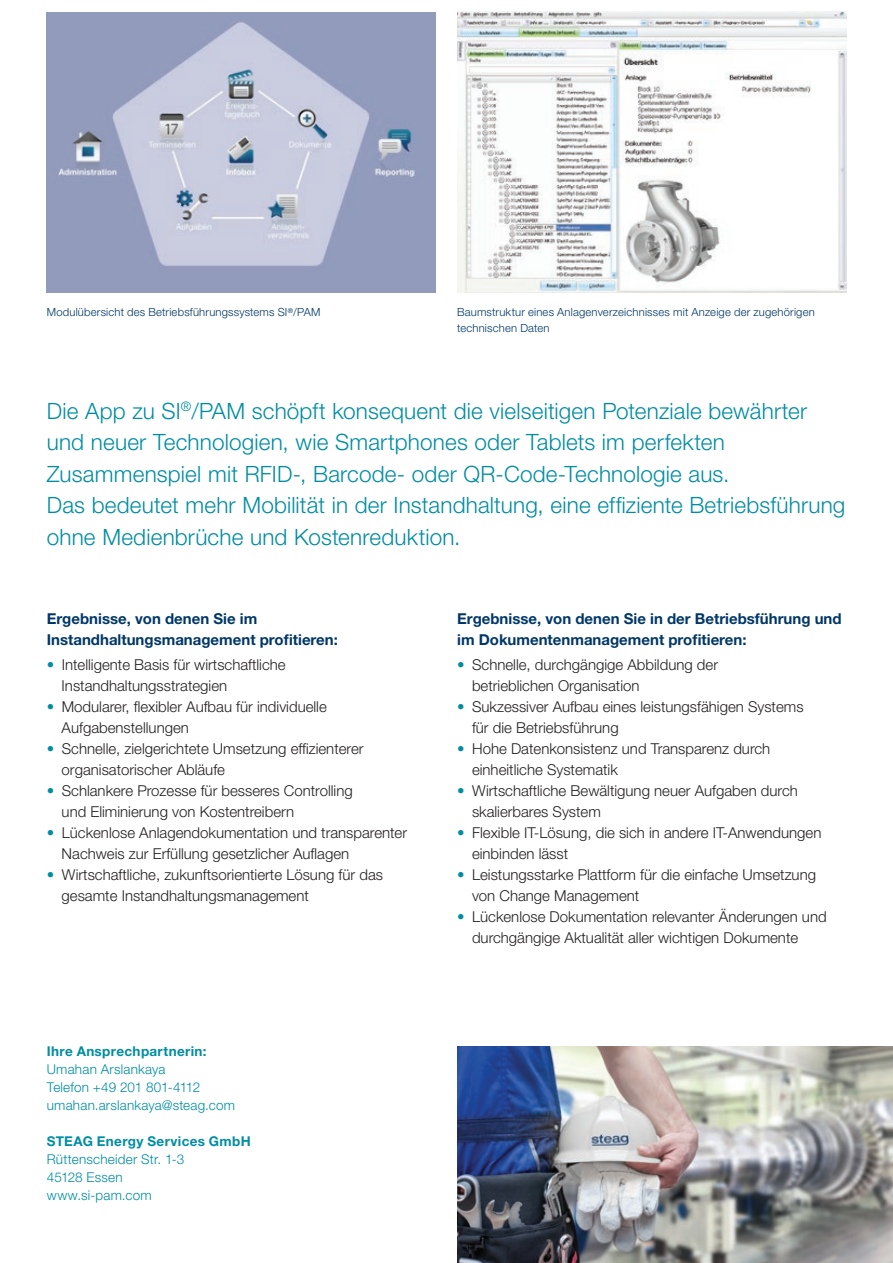
<style>
.page{position:relative;width:893px;height:1263px;background:#fff}
.page>*{position:absolute;margin:0;border:0;box-sizing:border-box;transform-origin:0 0}
.t1{font:300 22.5px/31.5px "Helvetica Neue LT Std";letter-spacing:.01em;color:#008da2}
.t2{font:300 15px/21px "Helvetica Neue LT Std";color:#231f20}
.t3{font:700 15px/21px "Helvetica Neue LT Std";color:#003767}
.t4{font:300 13.5px/18px "Helvetica Neue LT Std";letter-spacing:.015em;color:#008da2}
.t5{font:700 13.5px "Helvetica Neue LT Std";letter-spacing:.025em;color:#008da2}
.t6{font:300 11.25px/15.8px "Helvetica Neue LT Std";letter-spacing:.015em;color:#003767}
.s1{color:#008da2}
</style>
<div class="page">
<img style="left:457px;top:1046px;width:436px;height:217px">
<img style="left:47px;top:12px;width:389px;height:281px">
<img style="left:457px;top:12px;width:389px;height:281px">
<p class="t6" style="left:47px;top:304px;width:275px">Modulübersicht des Betriebsführungssystems SI<sup>®</sup>/PAM</p>
<p class="t6" style="left:457px;top:304px;width:359px">Baumstruktur eines Anlagenverzeichnisses mit Anzeige der zugehörigen technischen Daten</p>
<p class="t1" style="left:47px;top:394px;width:800px">Die App zu SI<sup>®</sup>/PAM schöpft konsequent die vielseitigen Potenziale bewährter und neuer Technologien, wie Smartphones oder Tablets im perfekten Zusammenspiel mit RFID-, Barcode- oder QR-Code-Technologie aus.<br>Das bedeutet mehr Mobilität in der Instandhaltung, eine effiziente Betriebsführung ohne Medienbrüche und Kostenreduktion.</p>
<p class="t3" style="left:47px;top:607px;width:293px">Ergebnisse, von denen Sie im<br>Instandhaltungsmanagement profitieren:</p>
<p class="t2" style="left:62px;top:654px;width:226px;text-indent:-15px"><span class="s1">•</span> Intelligente Basis für wirtschaftliche<br>Instandhaltungsstrategien</p>
<p class="t2" style="left:62px;top:696px;width:267px;text-indent:-15px"><span class="s1">•</span> Modularer, flexibler Aufbau für individuelle<br>Aufgabenstellungen</p>
<p class="t2" style="left:62px;top:738px;width:303px;text-indent:-15px"><span class="s1">•</span> Schnelle, zielgerichtete Umsetzung effizienterer organisatorischer Abläufe</p>
<p class="t2" style="left:62px;top:780px;width:293px;text-indent:-15px"><span class="s1">•</span> Schlankere Prozesse für besseres Controlling und Eliminierung von Kostentreibern</p>
<p class="t2" style="left:62px;top:822px;width:347px;text-indent:-15px"><span class="s1">•</span> Lückenlose Anlagendokumentation und transparenter<br>Nachweis zur Erfüllung gesetzlicher Auflagen</p>
<p class="t2" style="left:62px;top:864px;width:323px;text-indent:-15px"><span class="s1">•</span> Wirtschaftliche, zukunftsorientierte Lösung für das gesamte Instandhaltungsmanagement</p>
<p class="t5" style="left:47px;top:1042px;width:161px">Ihre Ansprechpartnerin:</p>
<p class="t4" style="left:47px;top:1060px;width:190px">Umahan Arslankaya<br>Telefon +49 201 801-4112 umahan.arslankaya@steag.com</p>
<p class="t5" style="left:47px;top:1132px;width:205px">STEAG Energy Services GmbH</p>
<p class="t4" style="left:47px;top:1150px;width:139px">Rüttenscheider Str. 1-3<br>45128 Essen www.si-pam.com</p>
<p class="t3" style="left:457px;top:607px;width:386px">Ergebnisse, von denen Sie in der Betriebsführung und im Dokumentenmanagement profitieren:</p>
<p class="t2" style="left:472px;top:654px;width:248px;text-indent:-15px"><span class="s1">•</span> Schnelle, durchgängige Abbildung der betrieblichen Organisation</p>
<p class="t2" style="left:472px;top:696px;width:333px;text-indent:-15px"><span class="s1">•</span> Sukzessiver Aufbau eines leistungsfähigen Systems für die Betriebsführung</p>
<p class="t2" style="left:472px;top:738px;width:300px;text-indent:-15px"><span class="s1">•</span> Hohe Datenkonsistenz und Transparenz durch einheitliche Systematik</p>
<p class="t2" style="left:472px;top:780px;width:327px;text-indent:-15px"><span class="s1">•</span> Wirtschaftliche Bewältigung neuer Aufgaben durch skalierbares System</p>
<p class="t2" style="left:472px;top:822px;width:351px;text-indent:-15px"><span class="s1">•</span> Flexible IT-Lösung, die sich in andere IT-Anwendungen einbinden lässt</p>
<p class="t2" style="left:472px;top:864px;width:346px;text-indent:-15px"><span class="s1">•</span> Leistungsstarke Plattform für die einfache Umsetzung von Change Management</p>
<p class="t2" style="left:472px;top:906px;width:356px;text-indent:-15px"><span class="s1">•</span> Lückenlose Dokumentation relevanter Änderungen und durchgängige Aktualität aller wichtigen Dokumente</p>
</div>
